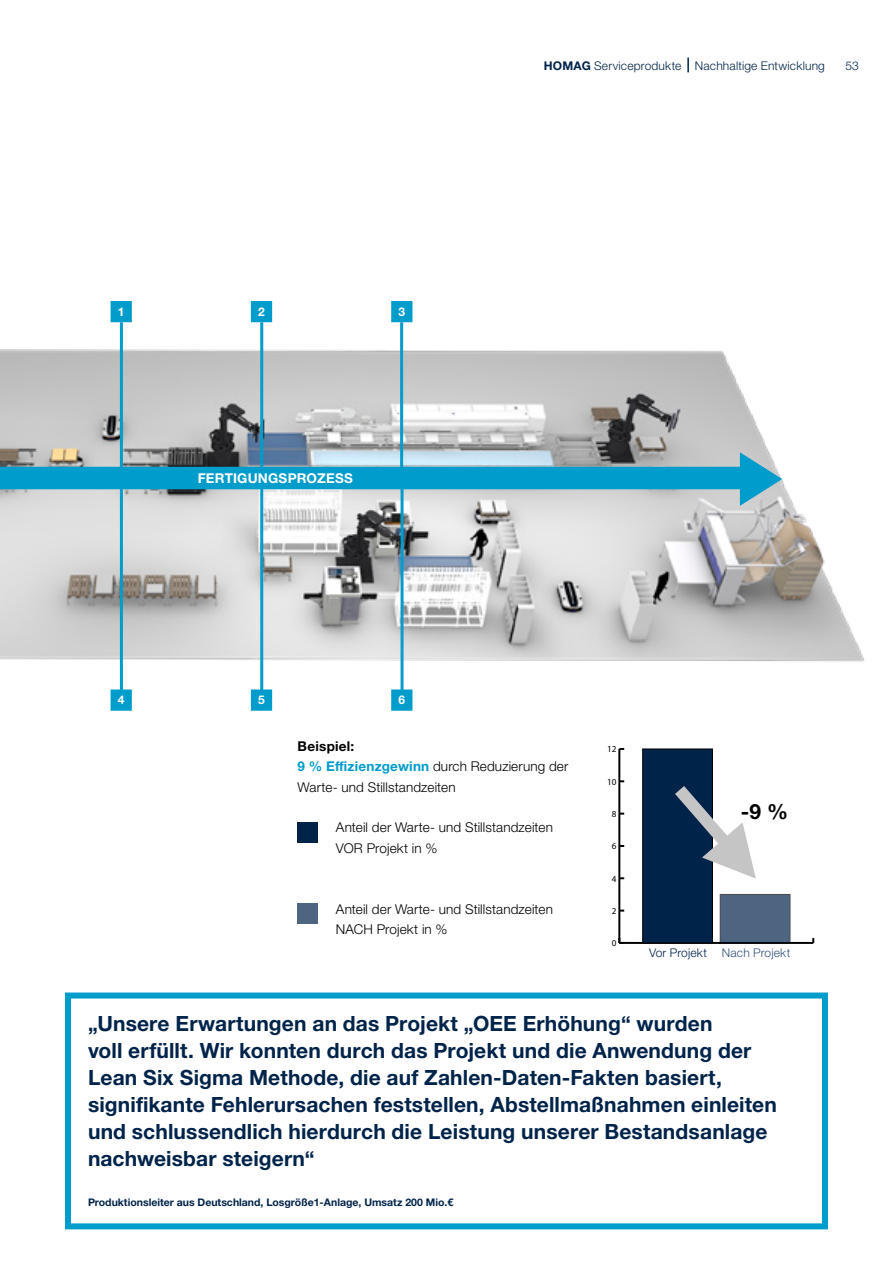
<style>
.page{position:relative;width:893px;height:1263px;background:#fff}
.page>*{position:absolute;margin:0;border:0;box-sizing:border-box;transform-origin:0 0}
.Grafik_14Pt_13_6_light_Headline_blue{font:700 21px/27px "Helvetica Neue LTW1 G";letter-spacing:.005em;color:#00234a}
.Grafik_14Pt_13_6_light_Headline_black{font:700 21px "Helvetica Neue LTW1 G";color:#000}
.Text_9pt_13_6_light_black{font:300 13.5px/20.4px "Helvetica Neue LTW1 G";letter-spacing:.01em;color:#000}
.Text_9pt_13_6_light_black-2{font:700 13.5px "Helvetica Neue LTW1 G";letter-spacing:.015em;color:#fff}
._01_Musterseiten_Rubriken_Pagina_rechts{font:300 12px "Helvetica Neue LTW1 G";letter-spacing:.015em;color:#00234a}
.Text_9pt_13_6_light_black-3{font:300 12px "Helvetica Neue LTW1 G";letter-spacing:.015em;color:#36537b}
.Text_9pt_13_6_light_black-4{font:300 12px "Helvetica Neue LTW1 G";letter-spacing:.015em;color:#00234a}
.NummerTabelle_8pt_bold_white{font:700 12px "Helvetica Neue LTW1 G";color:#fff}
.Grafik_14Pt_13_6_light_Headline_blue-2{font:700 10.5px "Helvetica Neue LTW1 G";color:#00234a}
.t1{font:9.15px "Myriad Pro";color:#000}
.s1{font-weight:700}
.s2{font-weight:700;color:#009ccb}
</style>
<div class="page">
<img style="left:0;top:301px;width:864px;height:368px">
<hr style="left:619px;top:942px;width:194px;height:2px;background:#000">
<hr style="left:618px;top:749px;width:2px;height:194px;background:#000">
<svg style="left:618px;top:938px;width:6px;height:6px"></svg>
<div style="left:720px;top:894px;width:70px;height:49px;background:#4d6580"></div>
<div style="left:720px;top:894px;width:70px;height:49px;border:1px solid #000"></div>
<div style="left:643px;top:749px;width:69px;height:194px;background:#00234a"></div>
<div style="left:642px;top:748px;width:71px;height:195px;border:1px solid #000"></div>
<div style="left:111px;top:302px;width:20px;height:19px;background:#009ccb"></div>
<div style="left:111px;top:301px;width:21px;height:21px;border:2px solid #009ccb"></div>
<div style="left:252px;top:302px;width:19px;height:19px;background:#009ccb"></div>
<div style="left:251px;top:301px;width:21px;height:21px;border:2px solid #009ccb"></div>
<div style="left:392px;top:302px;width:20px;height:19px;background:#009ccb"></div>
<div style="left:391px;top:301px;width:21px;height:21px;border:2px solid #009ccb"></div>
<svg style="left:740px;top:452px;width:42px;height:54px;background:#75bacf"></svg>
<hr style="left:120px;top:482px;width:3px;height:224px;background:#009ccb">
<hr style="left:260px;top:482px;width:3px;height:224px;background:#009ccb">
<hr style="left:401px;top:482px;width:3px;height:224px;background:#009ccb">
<hr style="left:120px;top:322px;width:3px;height:153px;background:#009ccb">
<hr style="left:260px;top:322px;width:3px;height:153px;background:#009ccb">
<hr style="left:400px;top:322px;width:3px;height:153px;background:#009ccb">
<div style="left:0;top:467px;width:750px;height:22px;background:#009ccb"></div>
<div style="left:111px;top:690px;width:20px;height:20px;background:#009ccb"></div>
<div style="left:111px;top:689px;width:21px;height:22px;border:2px solid #009ccb"></div>
<div style="left:252px;top:690px;width:19px;height:20px;background:#009ccb"></div>
<div style="left:251px;top:689px;width:21px;height:22px;border:2px solid #009ccb"></div>
<div style="left:392px;top:690px;width:20px;height:20px;background:#009ccb"></div>
<div style="left:391px;top:689px;width:21px;height:22px;border:2px solid #009ccb"></div>
<div style="left:298px;top:822px;width:20px;height:20px;background:#00234a"></div>
<div style="left:298px;top:904px;width:20px;height:20px;background:#4d6580"></div>
<svg style="left:687px;top:58px;width:2px;height:14px"></svg>
<div style="left:65px;top:992px;width:763px;height:237px;border:6px solid #009ccb"></div>
<svg style="left:675px;top:773px;width:81px;height:106px"></svg>
<p class="NummerTabelle_8pt_bold_white" style="left:118px;top:304px;width:8px">1</p>
<p class="NummerTabelle_8pt_bold_white" style="left:258px;top:304px;width:8px">2</p>
<p class="NummerTabelle_8pt_bold_white" style="left:398px;top:304px;width:8px">3</p>
<p class="Text_9pt_13_6_light_black-2" style="left:198px;top:470px;width:157px">FERTIGUNGSPROZESS</p>
<p class="NummerTabelle_8pt_bold_white" style="left:118px;top:693px;width:8px">4</p>
<p class="NummerTabelle_8pt_bold_white" style="left:258px;top:693px;width:8px">5</p>
<p class="NummerTabelle_8pt_bold_white" style="left:398px;top:693px;width:8px">6</p>
<p class="_01_Musterseiten_Rubriken_Pagina_rechts" style="left:544px;top:58px;width:283px"><span class="s1">HOMAG</span> Serviceprodukte Nachhaltige Entwicklung</p>
<p class="_01_Musterseiten_Rubriken_Pagina_rechts" style="left:845px;top:58px;width:15px">53</p>
<p class="Text_9pt_13_6_light_black" style="left:298px;top:736px;width:272px"><span class="s1">Beispiel:<br></span><span class="s2">9 % Effizienzgewinn</span> durch Reduzierung der<br>Warte- und Stillstandzeiten</p>
<p class="Text_9pt_13_6_light_black" style="left:336px;top:817px;width:219px">Anteil der Warte- und Stillstandzeiten<br>VOR Projekt in %</p>
<p class="Text_9pt_13_6_light_black" style="left:336px;top:899px;width:219px">Anteil der Warte- und Stillstandzeiten<br>NACH Projekt in %</p>
<p class="t1" style="left:607px;top:744px;width:11px">12</p>
<p class="t1" style="left:607px;top:776px;width:11px">10</p>
<p class="t1" style="left:612px;top:808px;width:6px">8</p>
<p class="t1" style="left:612px;top:841px;width:6px">6</p>
<p class="t1" style="left:612px;top:873px;width:6px">4</p>
<p class="t1" style="left:612px;top:905px;width:6px">2</p>
<p class="t1" style="left:612px;top:937px;width:6px">0</p>
<p class="Grafik_14Pt_13_6_light_Headline_black" style="left:741px;top:798px;width:49px">-9 %</p>
<p class="Text_9pt_13_6_light_black-4" style="left:649px;top:945px;width:59px">Vor Projekt</p>
<p class="Text_9pt_13_6_light_black-3" style="left:722px;top:945px;width:70px">Nach Projekt</p>
<p class="Grafik_14Pt_13_6_light_Headline_blue" style="left:88px;top:1009px;width:690px">„Unsere Erwartungen an das Projekt „OEE Erhöhung“ wurden<br>voll erfüllt. Wir konnten durch das Projekt und die Anwendung der Lean Six Sigma Methode, die auf Zahlen-Daten-Fakten basiert, signifikante Fehlerursachen feststellen, Abstellmaßnahmen einleiten und schlussendlich hierdurch die Leistung unserer Bestandsanlage nachweisbar steigern“</p>
<p class="Grafik_14Pt_13_6_light_Headline_blue-2" style="left:88px;top:1196px;width:367px">Produktionsleiter aus Deutschland, Losgröße1-Anlage, Umsatz 200 Mio.€</p>
</div>
